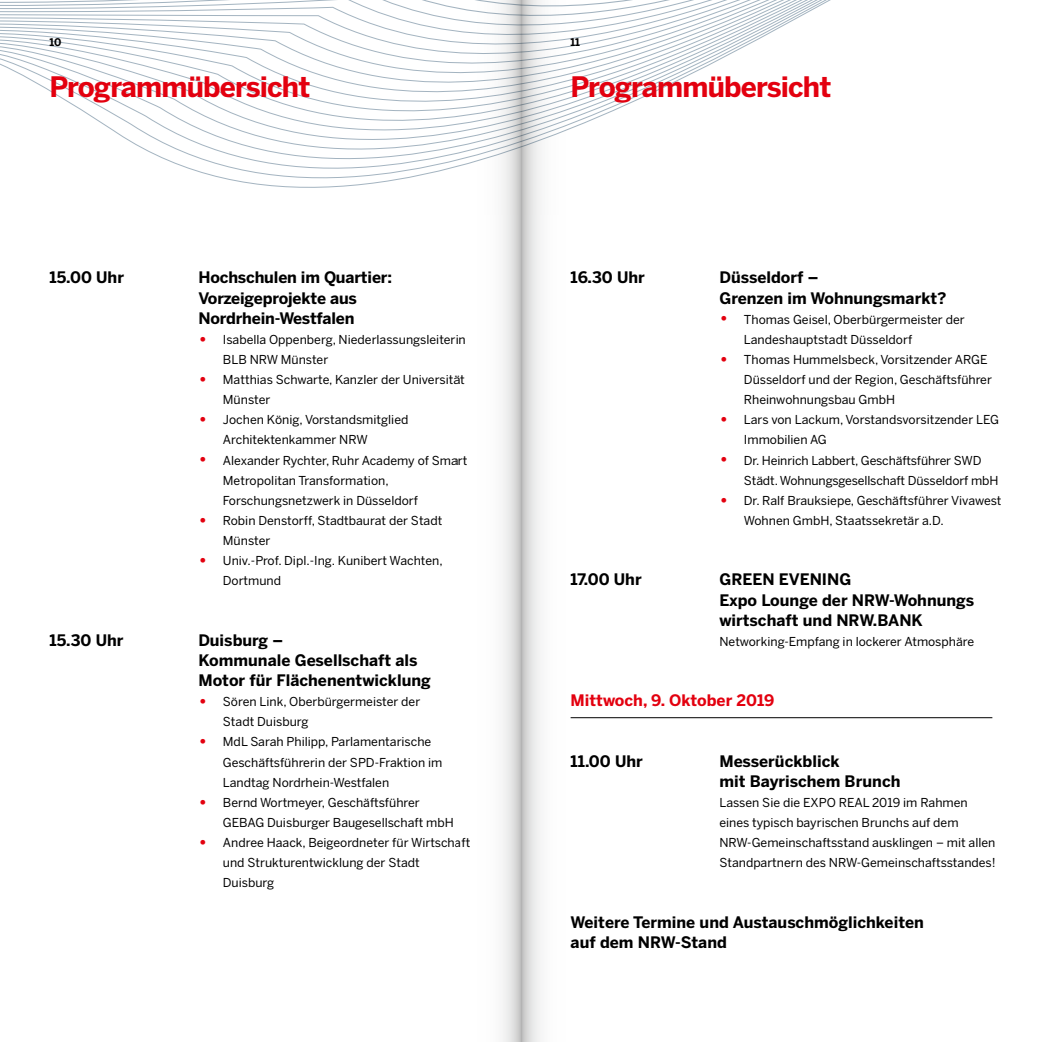
<style>
.page{position:relative;width:1042px;height:1042px;background:#fff}
.page>*{position:absolute;margin:0;border:0;box-sizing:border-box;transform-origin:0 0}
.t1{font:700 28px "Benton Sans";letter-spacing:-.03em;color:#e3000f}
.t2{font:700 15.75px/20.1px "Benton Sans";color:#000}
.t3{font:700 15.75px "Benton Sans";color:#e3000f}
.t4{font:12.25px/20.1px "Benton Sans";color:#000}
.t5{font:700 10.5px "Benton Sans";color:#000}
.s1{font-size:19.25px;color:#e3000f}
</style>
<div class="page">
<svg style="left:157px;top:156px;width:299px;height:13px"></svg>
<svg style="left:133px;top:143px;width:323px;height:13px"></svg>
<svg style="left:0;top:0;width:831px;height:136px"></svg>
<svg style="left:521px;top:0;width:64px;height:1042px"></svg>
<svg style="left:456px;top:0;width:65px;height:1042px"></svg>
<hr style="left:570px;top:717px;width:422px;height:1px;background:#000">
<p class="t5" style="left:50px;top:35px;width:13px">10</p>
<p class="t5" style="left:570px;top:35px;width:11px">11</p>
<h1 class="t1" style="left:50px;top:70px;width:262px">Programmübersicht</h1>
<h1 class="t1" style="left:570px;top:70px;width:262px">Programmübersicht</h1>
<p class="t2" style="left:50px;top:267px;width:76px">15.00 Uhr</p>
<p class="t2" style="left:198px;top:267px;width:195px">Hochschulen im Quartier:<br>Vorzeigeprojekte aus<br>Nordrhein-Westfalen</p>
<p class="t4" style="left:223px;top:329px;width:244px;text-indent:-24px"><span class="s1">•</span> Isabella Oppenberg, Niederlassungsleiterin<br>BLB NRW Münster</p>
<p class="t4" style="left:223px;top:369px;width:243px;text-indent:-24px"><span class="s1">•</span> Matthias Schwarte, Kanzler der Universität<br>Münster</p>
<p class="t4" style="left:223px;top:410px;width:187px;text-indent:-24px"><span class="s1">•</span> Jochen König, Vorstandsmitglied<br>Architektenkammer NRW</p>
<p class="t4" style="left:223px;top:450px;width:246px;text-indent:-24px"><span class="s1">•</span> Alexander Rychter, Ruhr Academy of Smart<br>Metropolitan Transformation,<br>Forschungsnetzwerk in Düsseldorf</p>
<p class="t4" style="left:223px;top:510px;width:221px;text-indent:-24px"><span class="s1">•</span> Robin Denstorff, Stadtbaurat der Stadt<br>Münster</p>
<p class="t4" style="left:223px;top:550px;width:221px;text-indent:-24px"><span class="s1">•</span> Univ.-Prof. Dipl.-Ing. Kunibert Wachten,<br>Dortmund</p>
<p class="t2" style="left:50px;top:630px;width:75px">15.30 Uhr</p>
<p class="t2" style="left:198px;top:630px;width:234px">Duisburg –<br>Kommunale Gesellschaft als<br>Motor für Flächenentwicklung</p>
<p class="t4" style="left:223px;top:691px;width:199px;text-indent:-24px"><span class="s1">•</span> Sören Link, Oberbürgermeister der<br>Stadt Duisburg</p>
<p class="t4" style="left:223px;top:732px;width:221px;text-indent:-24px"><span class="s1">•</span> MdL Sarah Philipp, Parlamentarische<br>Geschäftsführerin der SPD-Fraktion im<br>Landtag Nordrhein-Westfalen</p>
<p class="t4" style="left:223px;top:792px;width:232px;text-indent:-24px"><span class="s1">•</span> Bernd Wortmeyer, Geschäftsführer<br>GEBAG Duisburger Baugesellschaft mbH</p>
<p class="t4" style="left:223px;top:832px;width:249px;text-indent:-24px"><span class="s1">•</span> Andree Haack, Beigeordneter für Wirtschaft und Strukturentwicklung der Stadt<br>Duisburg</p>
<p class="t2" style="left:570px;top:267px;width:76px">16.30 Uhr</p>
<p class="t2" style="left:719px;top:267px;width:229px">Düsseldorf –<br>Grenzen im Wohnungsmarkt?</p>
<p class="t4" style="left:744px;top:309px;width:222px;text-indent:-24px"><span class="s1">•</span> Thomas Geisel, Oberbürgermeister der<br>Landeshauptstadt Düsseldorf</p>
<p class="t4" style="left:744px;top:349px;width:250px;text-indent:-24px"><span class="s1">•</span> Thomas Hummelsbeck, Vorsitzender ARGE<br>Düsseldorf und der Region, Geschäftsführer<br>Rheinwohnungsbau GmbH</p>
<p class="t4" style="left:744px;top:410px;width:257px;text-indent:-24px"><span class="s1">•</span> Lars von Lackum, Vorstandsvorsitzender LEG<br>Immobilien AG</p>
<p class="t4" style="left:744px;top:450px;width:256px;text-indent:-24px"><span class="s1">•</span> Dr. Heinrich Labbert, Geschäftsführer SWD<br>Städt. Wohnungsgesellschaft Düsseldorf mbH</p>
<p class="t4" style="left:744px;top:490px;width:259px;text-indent:-24px"><span class="s1">•</span> Dr. Ralf Brauksiepe, Geschäftsführer Vivawest<br>Wohnen GmbH, Staatssekretär a.D.</p>
<p class="t2" style="left:570px;top:569px;width:73px">17.00 Uhr</p>
<p class="t2" style="left:719px;top:569px;width:256px">GREEN EVENING<br>Expo Lounge der NRW-Wohnungs wirtschaft und NRW.BANK</p>
<p class="t4" style="left:719px;top:631px;width:256px">Networking-Empfang in lockerer Atmosphäre</p>
<p class="t3" style="left:570px;top:691px;width:205px">Mittwoch, 9. Oktober 2019</p>
<p class="t2" style="left:570px;top:750px;width:74px">11.00 Uhr</p>
<p class="t2" style="left:719px;top:750px;width:183px">Messerückblick<br>mit Bayrischem Brunch</p>
<p class="t4" style="left:719px;top:792px;width:278px">Lassen Sie die EXPO REAL 2019 im Rahmen eines typisch bayrischen Brunchs auf dem NRW-Gemeinschaftsstand ausklingen – mit allen Standpartnern des NRW-Gemeinschaftsstandes!</p>
<p class="t2" style="left:570px;top:911px;width:355px">Weitere Termine und Austauschmöglichkeiten auf dem NRW-Stand</p>
</div>
